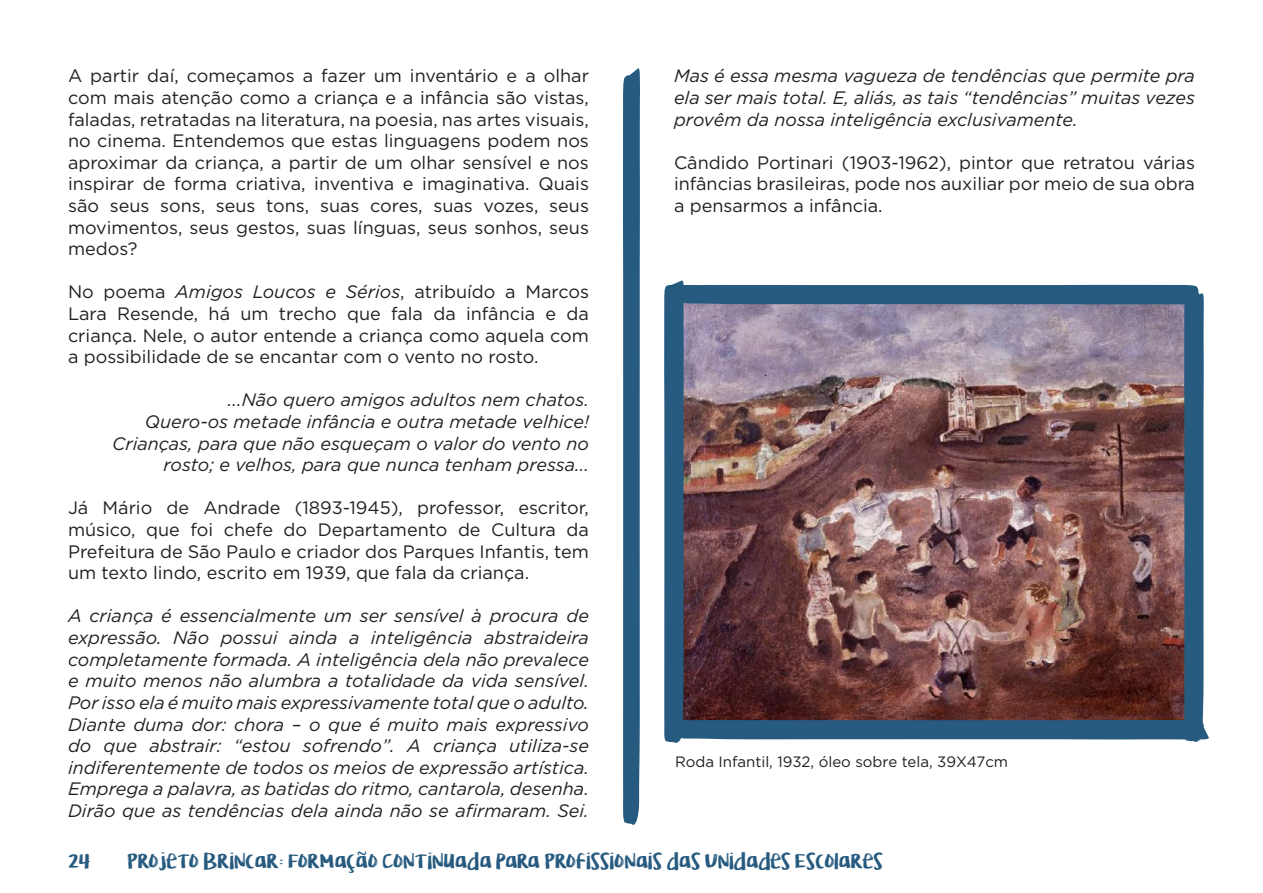
<style>
.page{position:relative;width:1263px;height:893px;background:#fff}
.page>*{position:absolute;margin:0;border:0;box-sizing:border-box;transform-origin:0 0}
.t1{font:18px/21.6px "Gotham";color:#231f20;text-align:justify}
.t2{font:italic 18px/21.6px "Gotham";color:#231f20;text-align:justify}
.t3{font:18px "KG Lifeis Messy";color:#265a7f}
.t4{font:15px "Gotham";color:#231f20}
.s1{font-style:italic}
</style>
<div class="page">
<svg style="left:623px;top:68px;width:17px;height:757px;background:#2d5f83"></svg>
<img style="left:664px;top:280px;width:545px;height:463px">
<p class="t1" style="left:68px;top:65px;width:522px">A partir daí, começamos a fazer um inventário e a olhar com mais atenção como a criança e a infância são vistas, faladas, retratadas na literatura, na poesia, nas artes visuais, no cinema. Entendemos que estas linguagens podem nos aproximar da criança, a partir de um olhar sensível e nos inspirar de forma criativa, inventiva e imaginativa. Quais são seus sons, seus tons, suas cores, suas vozes, seus movimentos, seus gestos, suas línguas, seus sonhos, seus medos?</p>
<p class="t1" style="left:68px;top:281px;width:522px">No poema <span class="s1">Amigos Loucos e Sérios</span>, atribuído a Marcos Lara Resende, há um trecho que fala da infância e da criança. Nele, o autor entende a criança como aquela com a possibilidade de se encantar com o vento no rosto.</p>
<p class="t2" style="left:112px;top:389px;width:478px;text-align:right">...Não quero amigos adultos nem chatos.<br>Quero-os metade infância e outra metade velhice!<br>Crianças, para que não esqueçam o valor do vento no rosto; e velhos, para que nunca tenham pressa...</p>
<p class="t1" style="left:68px;top:497px;width:522px">Já Mário de Andrade (1893-1945), professor, escritor, músico, que foi chefe do Departamento de Cultura da Prefeitura de São Paulo e criador dos Parques Infantis, tem um texto lindo, escrito em 1939, que fala da criança.</p>
<p class="t2" style="left:68px;top:605px;width:522px">A criança é essencialmente um ser sensível à procura de expressão. Não possui ainda a inteligência abstraideira completamente formada. A inteligência dela não prevalece e muito menos não alumbra a totalidade da vida sensível.<br>Por isso ela é muito mais expressivamente total que o adulto.<br>Diante duma dor: chora – o que é muito mais expressivo do que abstrair: “estou sofrendo”. A criança utiliza-se indiferentemente de todos os meios de expressão artística.<br>Emprega a palavra, as batidas do ritmo, cantarola, desenha.<br>Dirão que as tendências dela ainda não se afirmaram. Sei.</p>
<p class="t2" style="left:674px;top:65px;width:522px">Mas é essa mesma vagueza de tendências que permite pra ela ser mais total. E, aliás, as tais “tendências” muitas vezes provêm da nossa inteligência exclusivamente.</p>
<p class="t1" style="left:674px;top:151px;width:522px">Cândido Portinari (1903-1962), pintor que retratou várias infâncias brasileiras, pode nos auxiliar por meio de sua obra a pensarmos a infância.</p>
<p class="t4" style="left:675px;top:752px;width:335px">Roda Infantil, 1932, óleo sobre tela, 39X47cm</p>
<p class="t3" style="left:68px;top:847px;width:24px">24</p>
<p class="t3" style="left:127px;top:847px;width:757px">PROJETO BRINCAR: FORMAÇÃO CONTINUADA PARA PROFISSIONAIS DAS UNIDADES ESCOLARES</p>
</div>
